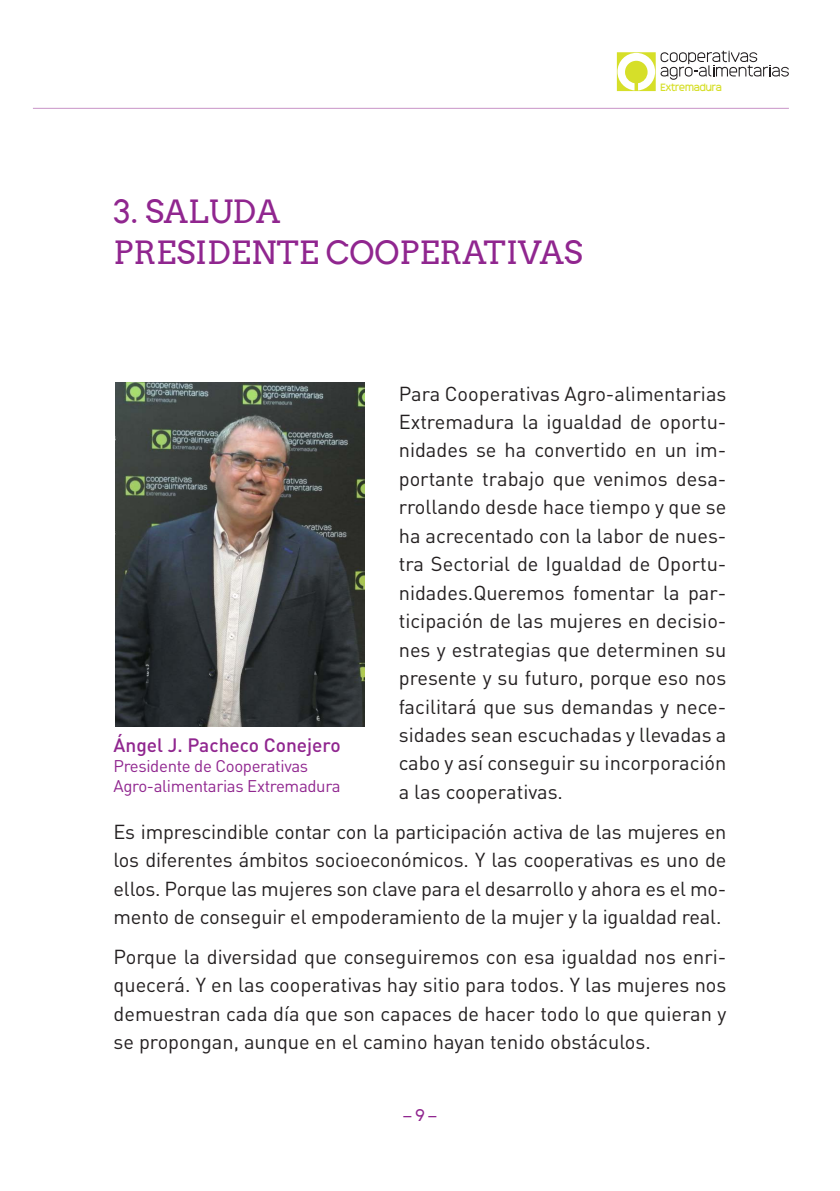
<style>
.page{position:relative;width:840px;height:1191px;background:#fff}
.page>*{position:absolute;margin:0;border:0;box-sizing:border-box;transform-origin:0 0}
.t1{font:32px/41.4px "Arvo";color:#90268f}
.t2{font:20px/28.4px "DIN Pro";color:#231f20;text-align:justify}
.t3{font:500 19.2px "DIN Pro";color:#90268f}
.t4{font:16.8px/20px "DIN Pro";letter-spacing:-.02em;color:#90268f}
.t5{font:16px "Arvo";color:#90268f}
.t6{font:9.8px "Monark";color:#d6df29}
</style>
<div class="page">
<hr style="left:33px;top:108px;width:755px;height:1px;background:#90268f">
<svg style="left:616px;top:51px;width:172px;height:40px"></svg>
<img style="left:116px;top:383px;width:248px;height:343px">
<p class="t1" style="left:113px;top:191px;width:470px">3. SALUDA<br>PRESIDENTE COOPERATIVAS</p>
<p class="t6" style="left:660px;top:81px;width:63px">Extremadura</p>
<p class="t2" style="left:398px;top:378px;width:329px">Para Cooperativas Agro-alimentarias Extremadura la igualdad de oportu&shy;nidades se ha convertido en un im&shy;portante trabajo que venimos desa&shy;rrollando desde hace tiempo y que se ha acrecentado con la labor de nues&shy;tra Sectorial de Igualdad de Oportu&shy;nidades.Queremos fomentar la par&shy;ticipación de las mujeres en decisio&shy;nes y estrategias que determinen su presente y su futuro, porque eso nos facilitará que sus demandas y nece&shy;sidades sean escuchadas y llevadas a cabo y así conseguir su incorporación a las cooperativas.</p>
<p class="t2" style="left:113px;top:816px;width:614px">Es imprescindible contar con la participación activa de las mujeres en los diferentes ámbitos socioeconómicos. Y las cooperativas es uno de ellos. Porque las mujeres son clave para el desarrollo y ahora es el mo&shy;mento de conseguir el empoderamiento de la mujer y la igualdad real.</p>
<p class="t2" style="left:113px;top:941px;width:614px">Porque la diversidad que conseguiremos con esa igualdad nos enri&shy;quecerá. Y en las cooperativas hay sitio para todos. Y las mujeres nos demuestran cada día que son capaces de hacer todo lo que quieran y se propongan, aunque en el camino hayan tenido obstáculos.</p>
<p class="t3" style="left:113px;top:731px;width:228px">Ángel J. Pacheco Conejero</p>
<p class="t4" style="left:113px;top:755px;width:228px">Presidente de Cooperativas<br>Agro-alimentarias Extremadura</p>
<p class="t5" style="left:403px;top:1105px;width:34px">– 9 –</p>
</div>
